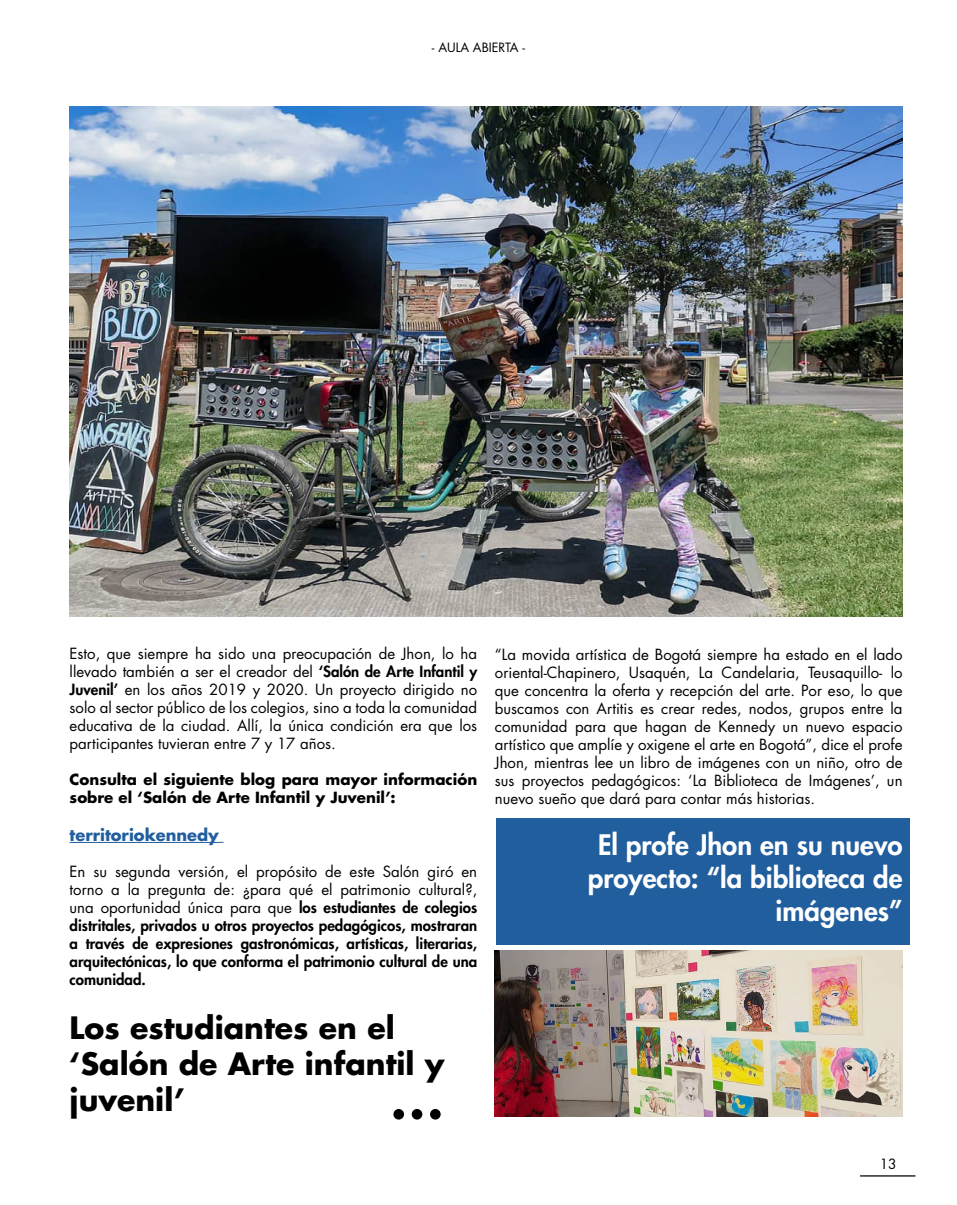
<style>
.page{position:relative;width:957px;height:1205px;background:#fff}
.page>*{position:absolute;margin:0;border:0;box-sizing:border-box;transform-origin:0 0}
.t1{font:700 30px/36px "Futura Std";color:#000}
.t2{font:800 27.5px/33px "Futura Std";color:#fff;text-align:right}
.t3{font:700 16.25px "Futura Std";color:#215e9e}
.t4{font:15px/18px "Futura Std";color:#000;text-align:justify}
.t5{font:800 15px/18px "Futura Std";color:#000;text-align:justify}
.t6{font:700 15px/18px "Futura Std";color:#000}
.t7{font:13.75px "Futura Std";color:#000}
.t8{font:12.5px "Futura Std";color:#000}
.s1{font-weight:800}
.s2{font-weight:400}
</style>
<div class="page">
<div style="left:495px;top:818px;width:414px;height:126px;background:#215e9e"></div>
<hr style="left:70px;top:842px;width:149px;height:1px;background:#215e9e">
<img style="left:70px;top:106px;width:832px;height:511px">
<img style="left:495px;top:950px;width:407px;height:166px">
<div style="left:393px;top:1109px;width:11px;height:10px;background:#000;border-radius:50%"></div>
<div style="left:412px;top:1109px;width:10px;height:10px;background:#000;border-radius:50%"></div>
<div style="left:430px;top:1109px;width:11px;height:10px;background:#000;border-radius:50%"></div>
<hr style="left:860px;top:1175px;width:55px;height:1px;background:#000">
<p class="t8" style="left:432px;top:39px;width:95px">- AULA ABIERTA -</p>
<p class="t4" style="left:70px;top:645px;width:409px">Esto, que siempre ha sido una preocupación de Jhon, lo ha llevado también a ser el creador del <span class="s1">‘Salón de Arte Infantil y Juvenil’</span> en los años 2019 y 2020. Un proyecto dirigido no solo al sector público de los colegios, sino a toda la comunidad educativa de la ciudad. Allí, la única condición era que los participantes tuvieran entre 7 y 17 años.</p>
<p class="t6" style="left:70px;top:770px;width:409px">Consulta el siguiente blog para mayor información sobre el ‘Salón de Arte Infantil y Juvenil’:</p>
<p class="t3" style="left:70px;top:824px;width:151px">territoriokennedy</p>
<p class="t5" style="left:70px;top:862px;width:409px"><span class="s2">En su segunda versión, el propósito de este Salón giró en torno a la pregunta de: ¿para qué el patrimonio cultural?, una oportunidad única para que</span> los estudiantes de colegios distritales, privados u otros proyectos pedagógicos, mostraran a través de expresiones gastronómicas, artísticas, literarias, arquitectónicas, lo que conforma el patrimonio cultural de una comunidad.</p>
<h1 class="t1" style="left:70px;top:1009px;width:376px">Los estudiantes en el ‘Salón de Arte infantil y juvenil’</h1>
<p class="t4" style="left:495px;top:646px;width:409px">“La movida artística de Bogotá siempre ha estado en el lado oriental-Chapinero, Usaquén, La Candelaria, Teusaquillo- lo que concentra la oferta y recepción del arte. Por eso, lo que buscamos con Artitis es crear redes, nodos, grupos entre la comunidad para que hagan de Kennedy un nuevo espacio artístico que amplíe y oxigene el arte en Bogotá”, dice el profe Jhon, mientras lee un libro de imágenes con un niño, otro de sus proyectos pedagógicos: ‘La Biblioteca de Imágenes’, un nuevo sueño que dará para contar más historias.</p>
<h2 class="t2" style="left:588px;top:828px;width:316px">El profe Jhon en su nuevo proyecto: “la biblioteca de imágenes”</h2>
<p class="t7" style="left:880px;top:1155px;width:18px">13</p>
</div>
